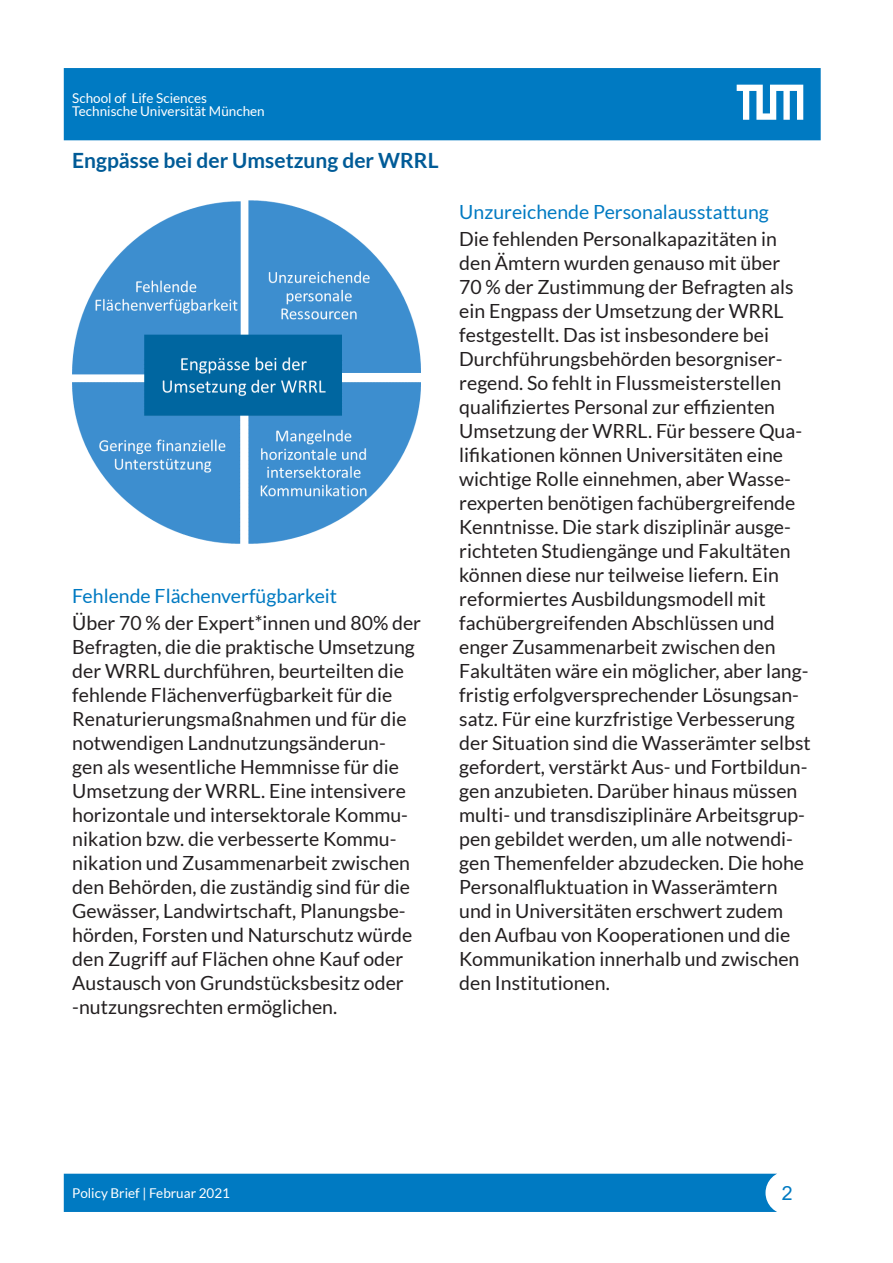
<style>
.page{position:relative;width:893px;height:1263px;background:#fff}
.page>*{position:absolute;margin:0;border:0;box-sizing:border-box;transform-origin:0 0}
.Zwischenüberschrifte{font:700 21px "Lato";color:#005b97}
.Fließtext{font:19.5px/24px "Lato";color:#231f20}
.Zwischenüberschrifte-2{font:19.5px "Lato";color:#007ac2}
.Seitenzahl{font:19.5px "Arial";color:#007ac2}
.Kopf_Fusszeile{font:13.5px "Lato";color:#fff}
</style>
<div class="page">
<div style="left:64px;top:1174px;width:713px;height:38px;background:#007ac2"></div>
<div style="left:766px;top:1172px;width:42px;height:42px;background:#fff;border-radius:50%"></div>
<div style="left:765px;top:1171px;width:44px;height:43px;border:2px solid #fff;border-radius:50%"></div>
<div style="left:64px;top:68px;width:757px;height:72px;background:#007ac2"></div>
<svg style="left:728px;top:76px;width:84px;height:53px"></svg>
<img style="left:72px;top:200px;width:348px;height:344px">
<p class="Kopf_Fusszeile" style="left:72px;top:90px;width:136px">School of Life Sciences</p>
<p class="Kopf_Fusszeile" style="left:72px;top:104px;width:194px">Technische Universität München</p>
<p class="Zwischenüberschrifte" style="left:72px;top:149px;width:368px">Engpässe bei der Umsetzung der WRRL</p>
<p class="Zwischenüberschrifte-2" style="left:72px;top:585px;width:266px">Fehlende Flächenverfügbarkeit</p>
<p class="Fließtext" style="left:72px;top:610px;width:350px">Über 70 % der Expert*innen und 80% der Befragten, die die praktische Umsetzung der WRRL durchführen, beurteilten die fehlende Flächenverfügbarkeit für die Renaturierungsmaßnahmen und für die notwendigen Landnutzungsänderun&shy;gen als wesentliche Hemmnisse für die Umsetzung der WRRL. Eine intensivere horizontale und intersektorale Kommu&shy;nikation bzw. die verbesserte Kommu&shy;nikation und Zusammenarbeit zwischen den Behörden, die zuständig sind für die Gewässer, Landwirtschaft, Planungsbe&shy;hörden, Forsten und Naturschutz würde den Zugriff auf Flächen ohne Kauf oder Austausch von Grundstücksbesitz oder -nutzungsrechten ermöglichen.</p>
<p class="Zwischenüberschrifte-2" style="left:459px;top:201px;width:311px">Unzureichende Personalausstattung</p>
<p class="Fließtext" style="left:459px;top:227px;width:353px">Die fehlenden Personalkapazitäten in den Ämtern wurden genauso mit über<br>70 % der Zustimmung der Befragten als ein Engpass der Umsetzung der WRRL festgestellt. Das ist insbesondere bei Durchführungsbehörden besorgniser&shy;regend. So fehlt in Flussmeisterstellen qualifiziertes Personal zur effizienten Umsetzung der WRRL. Für bessere Qua&shy;lifikationen können Universitäten eine wichtige Rolle einnehmen, aber Wasse&shy;rexperten benötigen fachübergreifende Kenntnisse. Die stark disziplinär ausge&shy;richteten Studiengänge und Fakultäten können diese nur teilweise liefern. Ein reformiertes Ausbildungsmodell mit fachübergreifenden Abschlüssen und enger Zusammenarbeit zwischen den Fakultäten wäre ein möglicher, aber lang&shy;fristig erfolgversprechender Lösungsan&shy;satz. Für eine kurzfristige Verbesserung der Situation sind die Wasserämter selbst gefordert, verstärkt Aus- und Fortbildun&shy;gen anzubieten. Darüber hinaus müssen multi- und transdisziplinäre Arbeitsgrup&shy;pen gebildet werden, um alle notwendi&shy;gen Themenfelder abzudecken. Die hohe Personalfluktuation in Wasserämtern und in Universitäten erschwert zudem den Aufbau von Kooperationen und die Kommunikation innerhalb und zwischen den Institutionen.</p>
<p class="Kopf_Fusszeile" style="left:72px;top:1186px;width:159px">Policy Brief | Februar 2021</p>
<p class="Seitenzahl" style="left:782px;top:1179px;width:12px">2</p>
</div>
